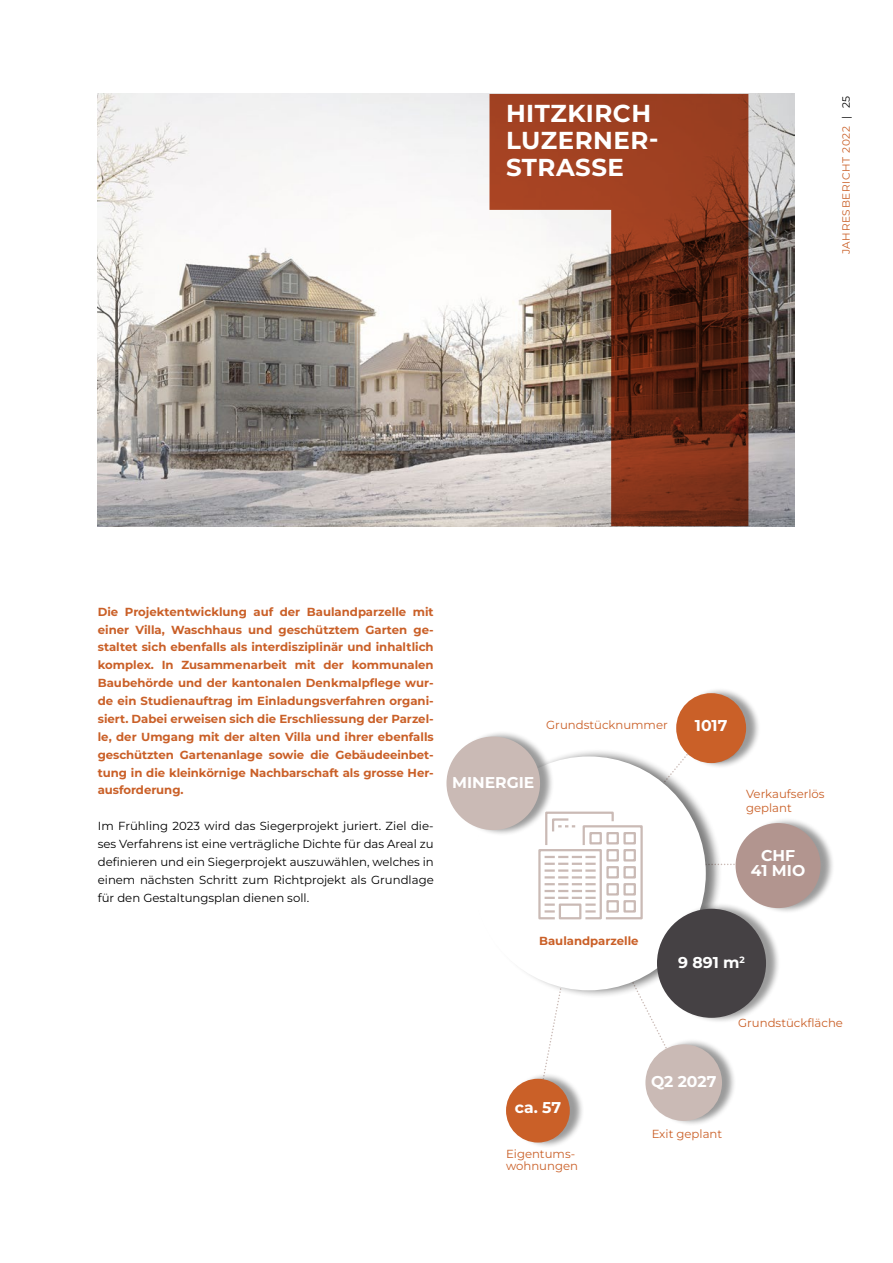
<style>
.page{position:relative;width:893px;height:1263px;background:#fff}
.page>*{position:absolute;margin:0;border:0;box-sizing:border-box;transform-origin:0 0}
.t1{font:700 24.45px/27.2px "Montserrat";letter-spacing:.02em;color:#fff}
.t2{font:700 15.6px/15.8px "Montserrat";color:#fff;text-align:center}
.t3{font:700 11.7px/17.9px "Montserrat";letter-spacing:-.005em;color:#ca6028;text-align:justify}
.t4{font:11.7px/17.9px "Montserrat";color:#000;text-align:justify}
.t5{font:11.7px/13.5px "Montserrat";color:#ca6028}
.t6{font:10.5px "Montserrat";letter-spacing:.06em;color:#ca6028}
.s1{color:#000}
</style>
<div class="page">
<img style="left:98px;top:94px;width:697px;height:432px">
<div style="left:648px;top:1038px;width:89px;height:89px;background:#000;opacity:.4"></div>
<div style="left:645px;top:1044px;width:77px;height:77px;background:#cabab5;border-radius:50%"></div>
<div style="left:678px;top:687px;width:82px;height:82px;background:#000;opacity:.4"></div>
<div style="left:676px;top:693px;width:70px;height:70px;background:#ca6028;border-radius:50%"></div>
<div style="left:738px;top:817px;width:97px;height:97px;background:#000;opacity:.4"></div>
<div style="left:736px;top:823px;width:85px;height:85px;background:#b2958f;border-radius:50%"></div>
<div style="left:659px;top:902px;width:122px;height:122px;background:#000;opacity:.4"></div>
<svg style="left:537px;top:727px;width:241px;height:377px"></svg>
<svg style="left:489px;top:94px;width:259px;height:432px;background:#95604d"></svg>
<div style="left:508px;top:1072px;width:76px;height:76px;background:#000;opacity:.4"></div>
<div style="left:506px;top:1079px;width:64px;height:63px;background:#ca6028;border-radius:50%"></div>
<div style="left:449px;top:730px;width:105px;height:106px;background:#000;opacity:.4"></div>
<div style="left:446px;top:736px;width:94px;height:94px;background:#cabab5;border-radius:50%"></div>
<h1 class="t1" style="left:506px;top:99px;width:154px">HITZKIRCH<br>LUZERNER-<br>STRASSE</h1>
<p class="t6" style="left:839px;top:254px;width:160px;rotate:-90deg">JAHRESBERICHT 2022 <span class="s1">| 25</span></p>
<p class="t3" style="left:98px;top:602px;width:337px">Die Projektentwicklung auf der Baulandparzelle mit einer Villa, Waschhaus und geschütztem Garten ge&shy;staltet sich ebenfalls als interdisziplinär und inhaltlich komplex. In Zusammenarbeit mit der kommunalen Baubehörde und der kantonalen Denkmalpflege wur&shy;de ein Studienauftrag im Einladungsverfahren organi&shy;siert. Dabei erweisen sich die Erschliessung der Parzel&shy;le, der Umgang mit der alten Villa und ihrer ebenfalls geschützten Gartenanlage sowie die Gebäudeeinbet&shy;tung in die kleinkörnige Nachbarschaft als grosse Her&shy;ausforderung.</p>
<p class="t4" style="left:98px;top:817px;width:337px">Im Frühling 2023 wird das Siegerprojekt juriert. Ziel die&shy;ses Verfahrens ist eine verträgliche Dichte für das Areal zu definieren und ein Siegerprojekt auszuwählen, welches in einem nächsten Schritt zum Richtprojekt als Grundlage für den Gestaltungsplan dienen soll.</p>
<p class="t5" style="left:546px;top:718px;width:123px">Grundstücknummer</p>
<h2 class="t2" style="left:452px;top:774px;width:84px">MINERGIE</h2>
<h2 class="t2" style="left:695px;top:717px;width:34px">1017</h2>
<p class="t5" style="left:746px;top:787px;width:80px">Verkaufserlös geplant</p>
<h2 class="t2" style="left:751px;top:847px;width:56px">CHF<br>41 MIO</h2>
<p class="t3" style="left:539px;top:931px;width:101px">Baulandparzelle</p>
<h2 class="t2" style="left:678px;top:954px;width:68px">9 891 m<sup>2</sup></h2>
<h2 class="t2" style="left:515px;top:1099px;width:48px">ca. 57</h2>
<p class="t5" style="left:506px;top:1147px;width:74px;line-height:12px">Eigentums&shy;wohnungen</p>
<p class="t5" style="left:738px;top:1016px;width:106px">Grundstückfläche</p>
<h2 class="t2" style="left:651px;top:1073px;width:67px">Q2 2027</h2>
<p class="t5" style="left:652px;top:1127px;width:72px">Exit geplant</p>
</div>
